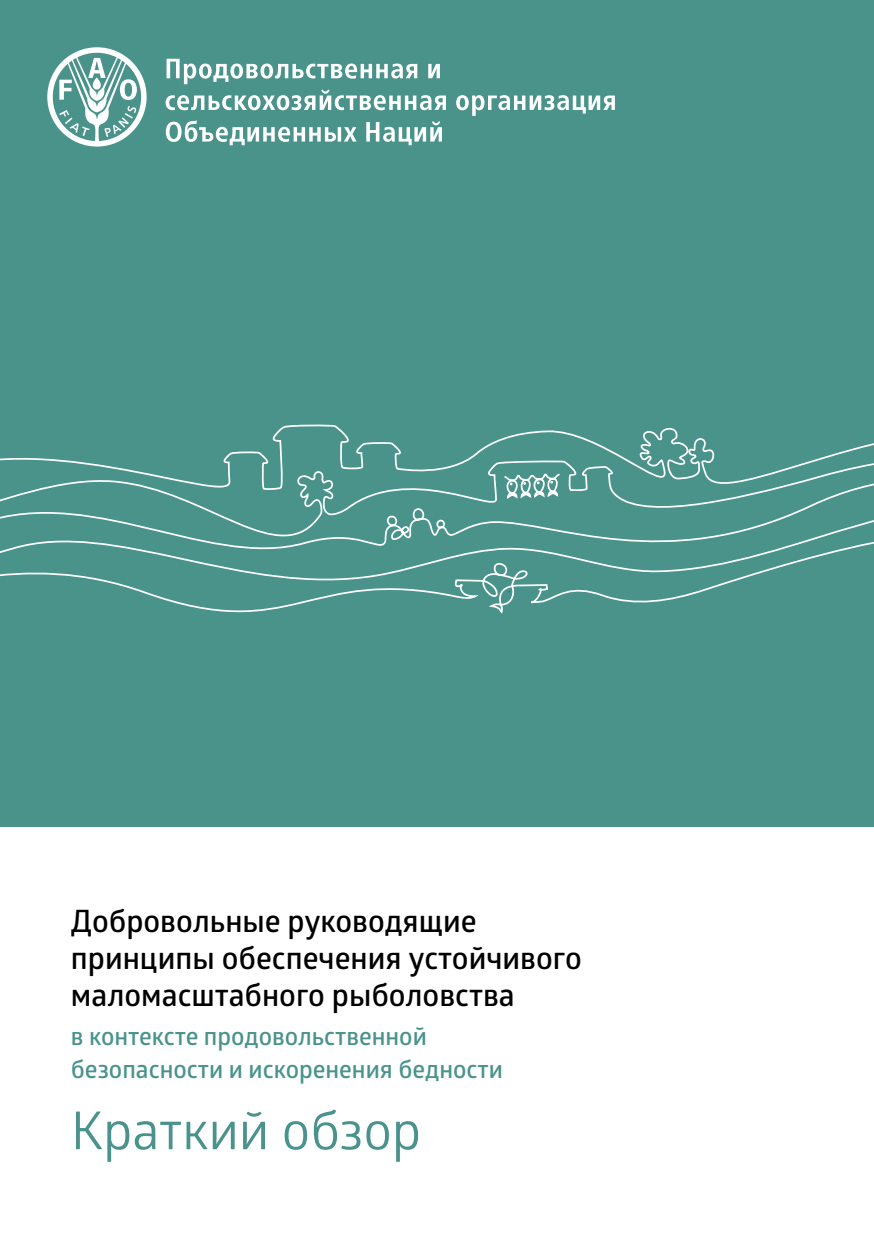
<style>
.page{position:relative;width:874px;height:1241px;background:#fff}
.page>*{position:absolute;margin:0;border:0;box-sizing:border-box;transform-origin:0 0}
.t1{font:52.5px "Glober";color:#49938c}
.t2{font:600 30.8px/36.9px "Glober";color:#000}
.t3{font:600 24.68px/33.2px "Glober";color:#49938c}
</style>
<div class="page">
<div style="left:0;top:0;width:873px;height:826px;background:#49938b"></div>
<svg style="left:156px;top:597px;width:526px;height:17px"></svg>
<svg style="left:0;top:576px;width:751px;height:21px"></svg>
<svg style="left:0;top:517px;width:873px;height:59px"></svg>
<svg style="left:0;top:424px;width:873px;height:93px"></svg>
<svg style="left:47px;top:47px;width:99px;height:99px"></svg>
<svg style="left:165px;top:59px;width:281px;height:51px"></svg>
<svg style="left:456px;top:95px;width:158px;height:21px"></svg>
<svg style="left:166px;top:120px;width:190px;height:25px"></svg>
<svg style="left:366px;top:121px;width:76px;height:24px"></svg>
<p class="t2" style="left:71px;top:901px;width:512px">Добровольные руководящие принципы обеспечения устойчивого маломасштабного рыболовства</p>
<p class="t3" style="left:71px;top:1018px;width:433px">в контексте продовольственной безопасности и искоренения бедности</p>
<h1 class="t1" style="left:71px;top:1093px;width:351px">Краткий обзор</h1>
</div>
